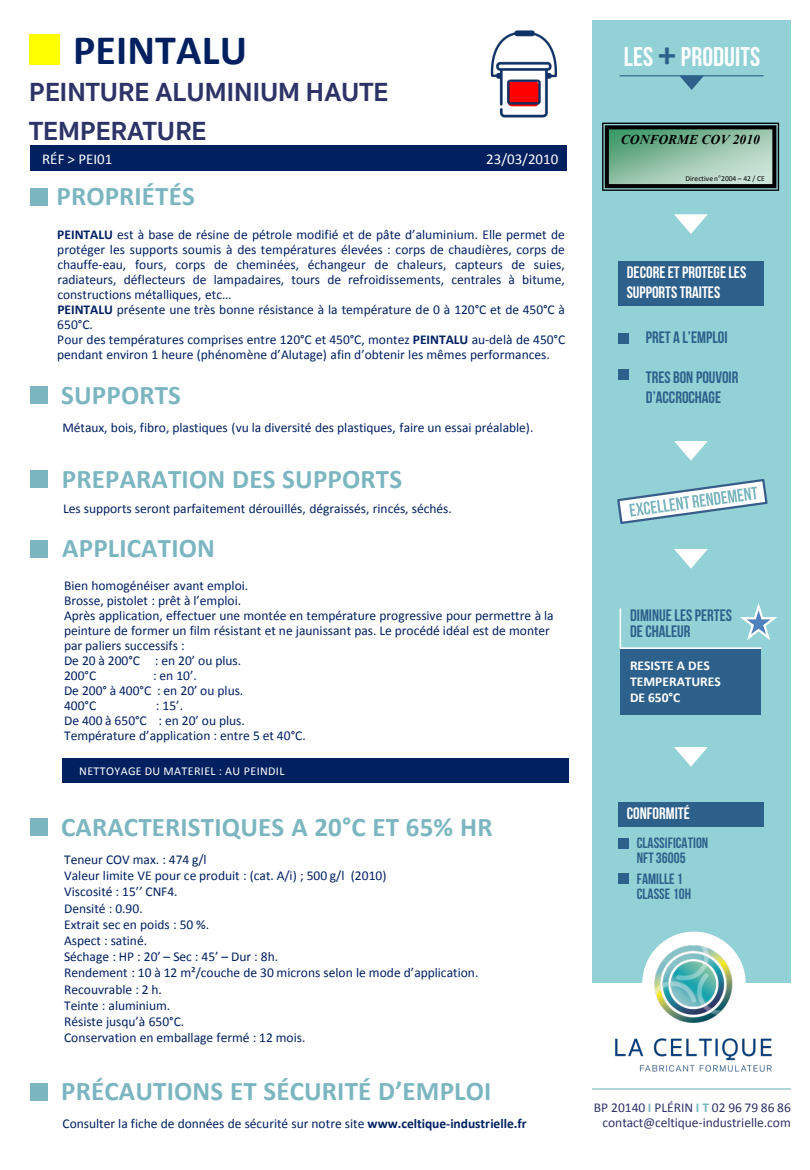
<style>
.page{position:relative;width:810px;height:1170px;background:#fff}
.page>*{position:absolute;margin:0;border:0;box-sizing:border-box;transform-origin:0 0}
.t1{font:700 42px "Calibri";letter-spacing:.005em;color:#002060}
.t2{font:700 27px "Calibri";letter-spacing:.005em;color:#7bb6c0}
.t3{font:700 27px/38.8px "Sukhumvit Set";letter-spacing:.005em;color:#2d3367}
.t4{font:27px "Bebas Neue";letter-spacing:.005em;color:#fff}
.t5{font:16.5px/19.8px "Bebas Neue";color:#2d608b}
.t6{font:16.5px/19.8px "Bebas Neue";color:#fff}
.t7{font:15px "Bebas Neue";color:#2d608b}
.t8{font:15px "Calibri";color:#fff}
.t9{font:13.5px/15px "Calibri";color:#002060}
.t10{font:13.5px/15px "Calibri";color:#2d3367;text-align:right}
.t11{font:700 13.5px/16.2px "Calibri";color:#fff}
.t12{font:italic 700 13.5px "Times New Roman";color:#000}
.t13{font:12px "Calibri";letter-spacing:.035em;color:#fff}
.t14{font:7.5px "Calibri";color:#000}
.s1{font-weight:700}
.s2{font-family:"Calibri";font-weight:700;font-size:36px;color:#2d608b}
.s3{font-family:"Arial"}
.s4{font-weight:700;color:#7bb6c0}
</style>
<div class="page">
<img style="left:490px;top:30px;width:67px;height:88px">
<div style="left:592px;top:20px;width:199px;height:963px;background:#92d1d5"></div>
<div style="left:31px;top:146px;width:536px;height:25px;background:#002060"></div>
<div style="left:62px;top:758px;width:506px;height:25px;background:#002060"></div>
<div style="left:29px;top:34px;width:31px;height:31px;background:#ff0"></div>
<div style="left:31px;top:188px;width:17px;height:18px;background:#7bb6c0"></div>
<div style="left:30px;top:387px;width:17px;height:17px;background:#7bb6c0"></div>
<div style="left:31px;top:541px;width:17px;height:17px;background:#7bb6c0"></div>
<div style="left:31px;top:819px;width:17px;height:17px;background:#7bb6c0"></div>
<div style="left:31px;top:1083px;width:17px;height:18px;background:#7bb6c0"></div>
<hr style="left:620px;top:75px;width:144px;height:1px;background:#2d608b">
<svg style="left:679px;top:76px;width:25px;height:14px"></svg>
<svg style="left:674px;top:214px;width:34px;height:20px"></svg>
<div style="left:618px;top:261px;width:146px;height:44px;background:#2d608b"></div>
<div style="left:618px;top:333px;width:11px;height:10px;background:#2d608b"></div>
<div style="left:618px;top:369px;width:11px;height:10px;background:#2d608b"></div>
<svg style="left:674px;top:441px;width:34px;height:20px"></svg>
<svg style="left:617px;top:479px;width:151px;height:45px"></svg>
<svg style="left:674px;top:549px;width:34px;height:20px"></svg>
<div style="left:620px;top:649px;width:141px;height:65px;background:#2d608b"></div>
<svg style="left:619px;top:603px;width:158px;height:46px"></svg>
<svg style="left:674px;top:747px;width:34px;height:20px"></svg>
<div style="left:618px;top:802px;width:146px;height:25px;background:#2d608b"></div>
<div style="left:618px;top:838px;width:11px;height:10px;background:#2d608b"></div>
<div style="left:618px;top:873px;width:11px;height:11px;background:#2d608b"></div>
<hr style="left:592px;top:1088px;width:199px;height:2px;background:#7bb6c0">
<img style="left:599px;top:931px;width:190px;height:158px">
<div style="left:31px;top:470px;width:17px;height:18px;background:#7bb6c0"></div>
<svg style="left:602px;top:123px;width:177px;height:68px;background:#749a87"></svg>
<p class="t1" style="left:73px;top:23px;width:176px">PEINTALU</p>
<h1 class="t3" style="left:29px;top:73px;width:361px">PEINTURE ALUMINIUM HAUTE<br>TEMPERATURE</h1>
<p class="t8" style="left:42px;top:150px;width:72px">RÉF &gt; PEI01</p>
<p class="t8" style="left:486px;top:150px;width:73px">23/03/2010</p>
<p class="t2" style="left:56px;top:179px;width:140px">PROPRIÉTÉS</p>
<p class="t9" style="left:57px;top:227px;width:509px;text-align:justify"><span class="s1">PEINTALU</span> est à base de résine de pétrole modifié et de pâte d’aluminium. Elle permet de protéger les supports soumis à des températures élevées : corps de chaudières, corps de chauffe-eau, fours, corps de cheminées, échangeur de chaleurs, capteurs de suies, radiateurs, déflecteurs de lampadaires, tours de refroidissements, centrales à bitume, constructions métalliques, etc…</p>
<p class="t9" style="left:57px;top:302px;width:509px"><span class="s1">PEINTALU</span> présente une très bonne résistance à la température de 0 à 120°C et de 450°C à<br>650°C.</p>
<p class="t9" style="left:57px;top:332px;width:509px">Pour des températures comprises entre 120°C et 450°C, montez <span class="s1">PEINTALU</span> au-delà de 450°C pendant environ 1 heure (phénomène d’Alutage) afin d’obtenir les mêmes performances.</p>
<p class="t2" style="left:61px;top:378px;width:121px">SUPPORTS</p>
<p class="t9" style="left:62px;top:420px;width:473px">Métaux, bois, fibro, plastiques (vu la diversité des plastiques, faire un essai préalable).</p>
<p class="t2" style="left:62px;top:461px;width:342px">PREPARATION DES SUPPORTS</p>
<p class="t9" style="left:63px;top:501px;width:390px">Les supports seront parfaitement dérouillés, dégraissés, rincés, séchés.</p>
<p class="t2" style="left:62px;top:531px;width:154px">APPLICATION</p>
<p class="t9" style="left:64px;top:579px;width:186px">Bien homogénéiser avant emploi.</p>
<p class="t9" style="left:64px;top:593px;width:179px">Brosse, pistolet : prêt à l’emploi.</p>
<p class="t9" style="left:64px;top:608px;width:491px">Après application, effectuer une montée en température progressive pour permettre à la peinture de former un film résistant et ne jaunissant pas. Le procédé idéal est de monter par paliers successifs :</p>
<p class="t9" style="left:64px;top:653px;width:179px">De 20 à 200°C : en 20’ ou plus.</p>
<p class="t9" style="left:64px;top:669px;width:34px">200°C</p>
<p class="t9" style="left:153px;top:669px;width:45px">: en 10’.</p>
<p class="t9" style="left:64px;top:683px;width:181px">De 200° à 400°C : en 20’ ou plus.</p>
<p class="t9" style="left:64px;top:698px;width:34px">400°C</p>
<p class="t9" style="left:156px;top:698px;width:29px">: 15’.</p>
<p class="t9" style="left:64px;top:714px;width:182px">De 400 à 650°C : en 20’ ou plus.</p>
<p class="t9" style="left:64px;top:728px;width:243px">Température d’application : entre 5 et 40°C.</p>
<p class="t13" style="left:79px;top:763px;width:207px">NETTOYAGE DU MATERIEL : AU PEINDIL</p>
<p class="t2" style="left:61px;top:810px;width:433px">CARACTERISTIQUES A 20°C ET 65% HR</p>
<p class="t9" style="left:64px;top:852px;width:144px">Teneur COV max. : 474 g/l</p>
<p class="t9" style="left:64px;top:868px;width:324px">Valeur limite VE pour ce produit : (cat. A/i) ; 500 g/l (2010)</p>
<p class="t9" style="left:64px;top:884px;width:115px">Viscosité : 15’’ CNF4.</p>
<p class="t9" style="left:64px;top:901px;width:80px">Densité : 0.90.</p>
<p class="t9" style="left:64px;top:917px;width:147px">Extrait sec en poids : 50 %.</p>
<p class="t9" style="left:64px;top:933px;width:84px">Aspect : satiné.</p>
<p class="t9" style="left:64px;top:949px;width:216px">Séchage : HP : 20’ – Sec : 45’ – Dur : 8h.</p>
<p class="t9" style="left:64px;top:965px;width:416px">Rendement : 10 à 12 m²/couche de 30 microns selon le mode d’application.</p>
<p class="t9" style="left:64px;top:982px;width:99px">Recouvrable : 2 h.</p>
<p class="t9" style="left:64px;top:998px;width:108px">Teinte : aluminium.</p>
<p class="t9" style="left:64px;top:1014px;width:122px">Résiste jusqu’à 650°C.</p>
<p class="t9" style="left:64px;top:1030px;width:243px">Conservation en emballage fermé : 12 mois.</p>
<p class="t2" style="left:61px;top:1074px;width:432px">PRÉCAUTIONS ET SÉCURITÉ D’EMPLOI</p>
<p class="t9" style="left:62px;top:1116px;width:466px">Consulter la fiche de données de sécurité sur notre site <span class="s1">www.celtique-industrielle.fr</span></p>
<p class="t4" style="left:624px;top:42px;width:138px">LES <span class="s2">+</span> PRODUITS</p>
<p class="t12" style="left:621px;top:130px;width:141px">CONFORME COV 2010</p>
<p class="t14" style="left:685px;top:173px;width:81px">Directive n<span class="s3">°</span>2004 – 42 / CE</p>
<p class="t6" style="left:627px;top:262px;width:121px">DECORE ET PROTEGE LES<br>SUPPORTS TRAITES</p>
<p class="t5" style="left:646px;top:328px;width:83px">PRET A L’EMPLOI</p>
<p class="t5" style="left:646px;top:367px;width:94px">TRES BON POUVOIR<br>D’ACCROCHAGE</p>
<p class="t5" style="left:630px;top:607px;width:103px;line-height:16.4px">DIMINUE LES PERTES<br>DE CHALEUR</p>
<p class="t11" style="left:630px;top:657px;width:92px">RESISTE A DES<br>TEMPERATURES</p>
<p class="t11" style="left:630px;top:689px;width:52px">DE 650°C</p>
<p class="t6" style="left:627px;top:804px;width:64px">CONFORMITÉ</p>
<p class="t7" style="left:637px;top:835px;width:73px">CLASSIFICATION</p>
<p class="t7" style="left:637px;top:850px;width:50px">NFT 36005</p>
<p class="t7" style="left:637px;top:870px;width:48px">FAMILLE 1</p>
<p class="t7" style="left:637px;top:885px;width:56px">CLASSE 10H</p>
<p class="t10" style="left:594px;top:1100px;width:198px">BP 20140 <span class="s4">I</span> PLÉRIN <span class="s4">I T</span> 02 96 79 86 86 contact@celtique-industrielle.com</p>
</div>
